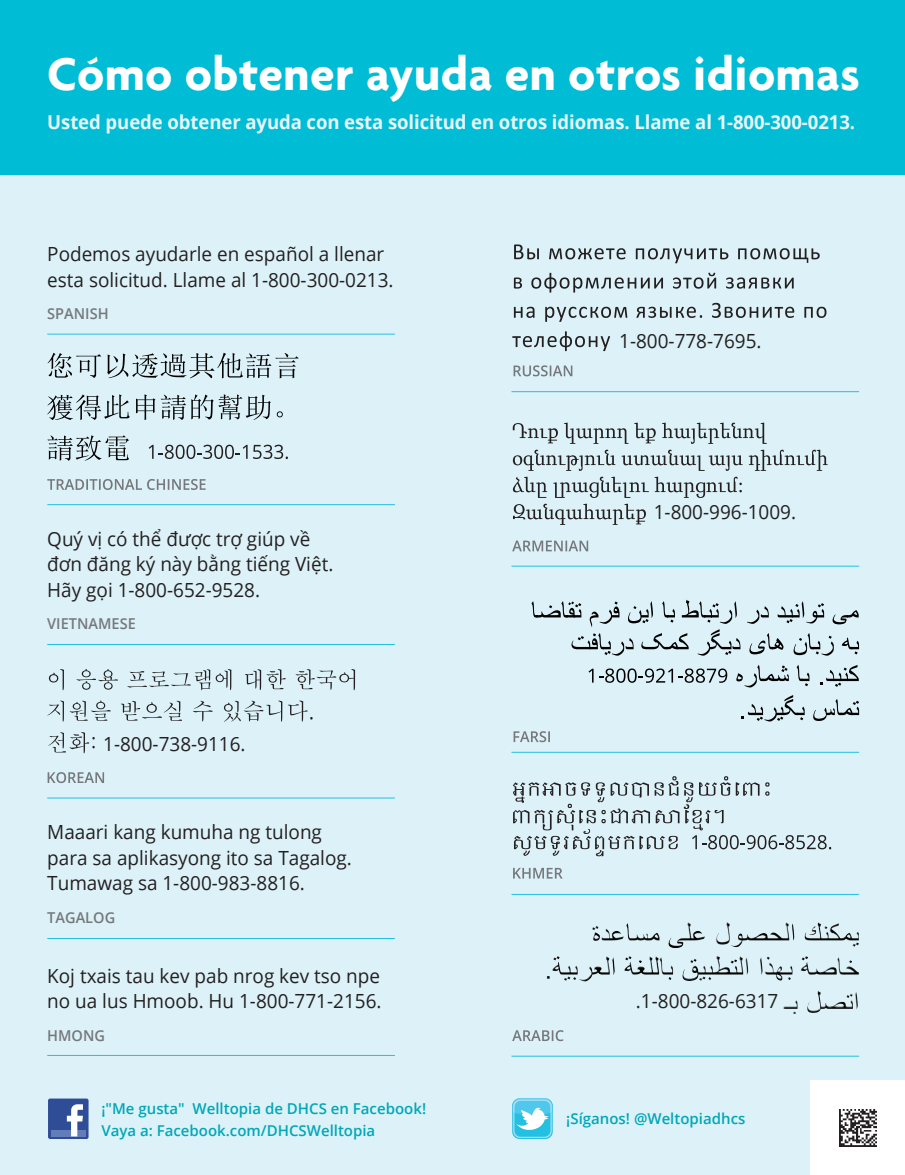
<style>
.page{position:relative;width:905px;height:1175px;background:#fff}
.page>*{position:absolute;margin:0;border:0;box-sizing:border-box;transform-origin:0 0}
.t1{font:700 49.5px "Agenda";letter-spacing:.01em;color:#fff}
.t2{font:19.5px/25.5px "Open Sans";color:#231f20}
.t3{font:700 19.2px "Open Sans";letter-spacing:-.005em;color:#ebf6fa}
.t4{font:600 15px/21.8px "Open Sans";color:#00a7b8}
.t5{font:600 15px "Open Sans";color:#76787b}
</style>
<div class="page">
<div style="left:0;top:0;width:904px;height:176px;background:#00bdd5"></div>
<div style="left:0;top:176px;width:904px;height:998px;background:#dcf2f8"></div>
<svg style="left:513px;top:365px;width:59px;height:11px"></svg>
<svg style="left:512px;top:331px;width:98px;height:20px"></svg>
<svg style="left:514px;top:303px;width:312px;height:19px"></svg>
<svg style="left:514px;top:273px;width:279px;height:19px"></svg>
<svg style="left:514px;top:244px;width:305px;height:19px"></svg>
<hr style="left:511px;top:391px;width:348px;height:1px;background:#24c0e2">
<svg style="left:47px;top:479px;width:158px;height:11px"></svg>
<hr style="left:47px;top:504px;width:348px;height:1px;background:#24c0e2">
<svg style="left:48px;top:772px;width:56px;height:11px"></svg>
<svg style="left:48px;top:732px;width:47px;height:21px"></svg>
<svg style="left:47px;top:700px;width:265px;height:21px"></svg>
<svg style="left:49px;top:669px;width:306px;height:21px"></svg>
<hr style="left:47px;top:797px;width:348px;height:1px;background:#24c0e2">
<svg style="left:512px;top:540px;width:76px;height:11px"></svg>
<svg style="left:513px;top:504px;width:133px;height:21px"></svg>
<svg style="left:513px;top:477px;width:228px;height:21px"></svg>
<svg style="left:513px;top:450px;width:314px;height:21px"></svg>
<svg style="left:512px;top:423px;width:254px;height:21px"></svg>
<hr style="left:511px;top:566px;width:348px;height:1px;background:#24c0e2">
<hr style="left:511px;top:1055px;width:348px;height:1px;background:#24c0e2">
<svg style="left:512px;top:1030px;width:51px;height:11px"></svg>
<img style="left:804px;top:922px;width:54px;height:18px">
<hr style="left:511px;top:752px;width:348px;height:1px;background:#24c0e2">
<svg style="left:513px;top:731px;width:37px;height:11px"></svg>
<hr style="left:511px;top:894px;width:348px;height:1px;background:#24c0e2">
<svg style="left:513px;top:868px;width:49px;height:10px"></svg>
<hr style="left:47px;top:334px;width:348px;height:1px;background:#24c0e2">
<hr style="left:47px;top:644px;width:348px;height:1px;background:#24c0e2">
<hr style="left:47px;top:938px;width:348px;height:1px;background:#24c0e2">
<hr style="left:47px;top:1055px;width:348px;height:1px;background:#24c0e2">
<svg style="left:832px;top:610px;width:26px;height:14px"></svg>
<svg style="left:777px;top:601px;width:47px;height:22px"></svg>
<svg style="left:747px;top:606px;width:21px;height:18px"></svg>
<svg style="left:841px;top:637px;width:18px;height:17px"></svg>
<svg style="left:793px;top:633px;width:40px;height:22px"></svg>
<svg style="left:749px;top:633px;width:34px;height:21px"></svg>
<svg style="left:531px;top:599px;width:209px;height:56px"></svg>
<svg style="left:820px;top:665px;width:38px;height:22px"></svg>
<svg style="left:796px;top:665px;width:13px;height:21px"></svg>
<svg style="left:736px;top:665px;width:52px;height:22px"></svg>
<svg style="left:813px;top:699px;width:46px;height:22px"></svg>
<svg style="left:741px;top:695px;width:63px;height:26px"></svg>
<svg style="left:588px;top:668px;width:139px;height:15px"></svg>
<svg style="left:149px;top:444px;width:98px;height:15px"></svg>
<svg style="left:253px;top:445px;width:35px;height:14px"></svg>
<svg style="left:48px;top:353px;width:251px;height:25px"></svg>
<svg style="left:47px;top:394px;width:236px;height:26px"></svg>
<svg style="left:47px;top:435px;width:82px;height:26px"></svg>
<svg style="left:513px;top:776px;width:318px;height:80px"></svg>
<div style="left:810px;top:1080px;width:94px;height:94px;background:#fff"></div>
<img style="left:839px;top:1109px;width:37px;height:37px">
<div style="left:512px;top:1098px;width:40px;height:41px;background:#2dc2e3;border-radius:7px"></div>
<svg style="left:512px;top:1098px;width:40px;height:40px"></svg>
<div style="left:48px;top:1098px;width:41px;height:41px;background:#2e4d96;border-radius:2px"></div>
<div style="left:51px;top:1130px;width:35px;height:6px;background:#637db8"></div>
<svg style="left:67px;top:1104px;width:16px;height:32px"></svg>
<h1 class="t1" style="left:47px;top:43px;width:814px">Cómo obtener ayuda en otros idiomas</h1>
<p class="t3" style="left:47px;top:109px;width:809px">Usted puede obtener ayuda con esta solicitud en otros idiomas. Llame al 1-800-300-0213.</p>
<p class="t2" style="left:47px;top:241px;width:348px">Podemos ayudarle en español a llenar esta solicitud. Llame al 1-800-300-0213.</p>
<p class="t5" style="left:47px;top:303px;width:63px">SPANISH</p>
<p class="t2" style="left:47px;top:525px;width:287px">Quý vị có thể được trợ giúp về đơn đăng ký này bằng tiếng Việt.<br>Hãy gọi 1-800-652-9528.</p>
<p class="t5" style="left:47px;top:613px;width:88px">VIETNAMESE</p>
<p class="t2" style="left:103px;top:730px;width:144px">1-800-738-9116.</p>
<p class="t2" style="left:47px;top:819px;width:306px">Maaari kang kumuha ng tulong para sa aplikasyong ito sa Tagalog.<br>Tumawag sa 1-800-983-8816.</p>
<p class="t5" style="left:47px;top:906px;width:69px">TAGALO G</p>
<p class="t2" style="left:47px;top:962px;width:336px">Koj txais tau kev pab nrog kev tso npe no ua lus Hmoob. Hu 1-800-771-2156.</p>
<p class="t5" style="left:47px;top:1024px;width:59px">HMONG</p>
<p class="t2" style="left:619px;top:327px;width:144px">1-800-778-7695.</p>
<p class="t2" style="left:653px;top:499px;width:144px">1-800-996-1009.</p>
<p class="t2" style="left:636px;top:988px;width:144px">.1-800-826-6317</p>
<p class="t4" style="left:101px;top:1097px;width:326px">¡"Me gusta" Welltopia de DHCS en Facebook!<br>Vaya a: Facebook.com/DHCSWelltopia</p>
<p class="t4" style="left:566px;top:1107px;width:181px">¡Síganos! @Weltopiadhcs</p>
</div>
